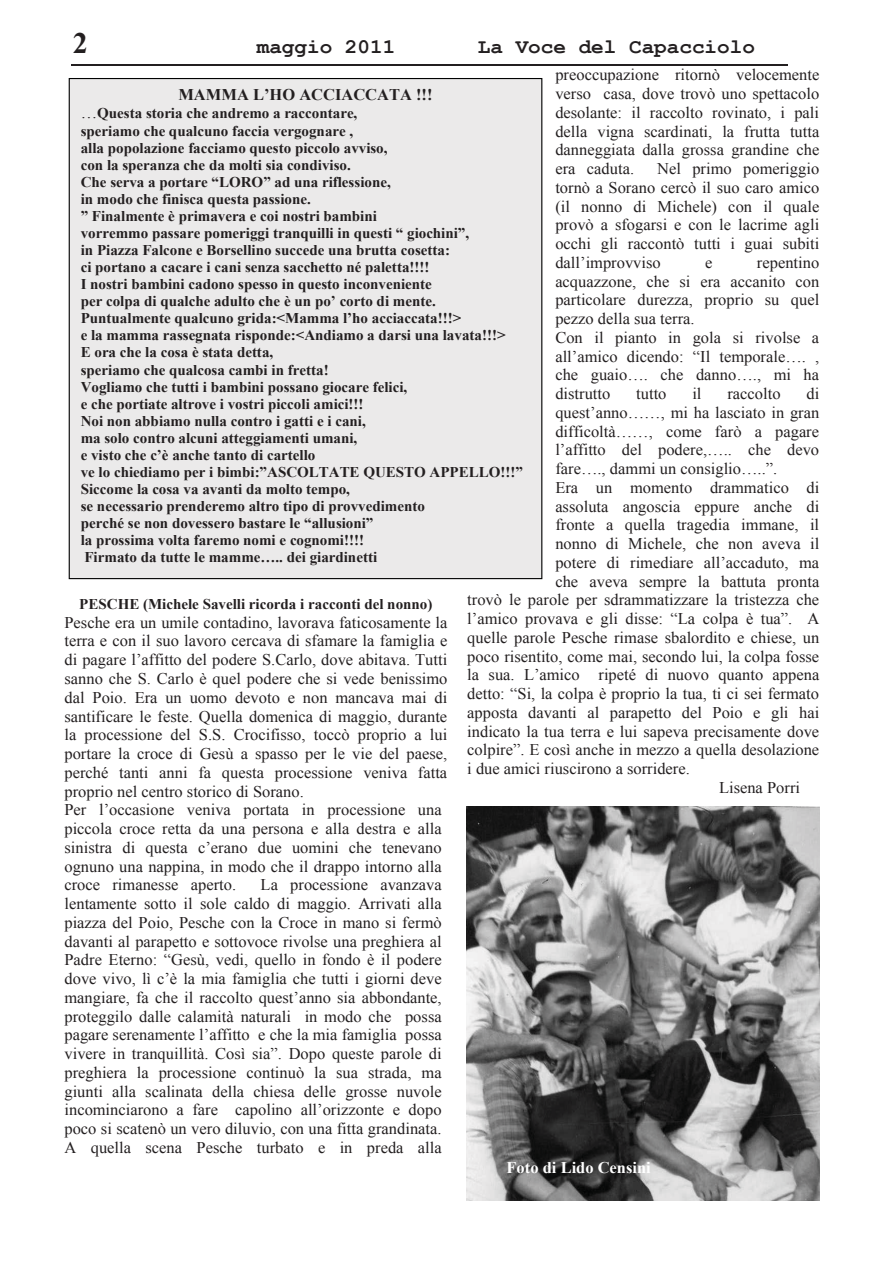
<style>
.page{position:relative;width:893px;height:1263px;background:#fff}
.page>*{position:absolute;margin:0;border:0;box-sizing:border-box;transform-origin:0 0}
.t1{font:700 29.7px "Times New Roman";color:#231f20}
.t2{font:700 20.7px "Courier New";color:#231f20}
.t3{font:16.35px/18.8px "Times New Roman";color:#231f20;text-align:justify}
.t4{font:700 16.35px "Times New Roman";color:#231f20}
.t5{font:700 16.35px "Times New Roman";color:#fff}
.t6{font:700 14.85px/17.1px "Times New Roman";color:#231f20}
.s1{font-weight:400;font-size:16.35px}
</style>
<div class="page">
<hr style="left:71px;top:64px;width:717px;height:1px;background:#231f20">
<div style="left:69px;top:79px;width:473px;height:500px;background:#ebeaea"></div>
<img style="left:466px;top:806px;width:353px;height:394px">
<h1 class="t1" style="left:73px;top:27px;width:16px">2</h1>
<p class="t2" style="left:257px;top:36px;width:140px">maggio 2011</p>
<p class="t2" style="left:478px;top:36px;width:279px">La Voce del Capacciolo</p>
<p class="t3" style="left:555px;top:65px;width:266px">preoccupazione ritornò velocemente verso casa, dove trovò uno spettacolo desolante: il raccolto rovinato, i pali della vigna scardinati, la frutta tutta danneggiata dalla grossa grandine che era caduta.</p>
<p class="t4" style="left:178px;top:85px;width:256px">MAMMA L’HO ACCIACCATA !!!</p>
<p class="t6" style="left:81px;top:105px;width:444px"><span class="s1">…</span>Questa storia che andremo a raccontare,<br>speriamo che qualcuno faccia vergognare ,<br>alla popolazione facciamo questo piccolo avviso,<br>con la speranza che da molti sia condiviso.<br>Che serva a portare “LORO” ad una riflessione,<br>in modo che finisca questa passione.<br>” Finalmente è primavera e coi nostri bambini<br>vorremmo passare pomeriggi tranquilli in questi “ giochini”,<br>in Piazza Falcone e Borsellino succede una brutta cosetta:<br>ci portano a cacare i cani senza sacchetto né paletta!!!!<br>I nostri bambini cadono spesso in questo inconveniente<br>per colpa di qualche adulto che è un po’ corto di mente.<br>Puntualmente qualcuno grida:&lt;Mamma l’ho acciaccata!!!&gt;<br>e la mamma rassegnata risponde:&lt;Andiamo a darsi una lavata!!!&gt;<br>E ora che la cosa è stata detta,<br>speriamo che qualcosa cambi in fretta!<br>Vogliamo che tutti i bambini possano giocare felici,<br>e che portiate altrove i vostri piccoli amici!!!<br>Noi non abbiamo nulla contro i gatti e i cani,<br>ma solo contro alcuni atteggiamenti umani,<br>e visto che c’è anche tanto di cartello<br>ve lo chiediamo per i bimbi:”ASCOLTATE QUESTO APPELLO!!!” Siccome la cosa va avanti da molto tempo,<br>se necessario prenderemo altro tipo di provvedimento<br>perché se non dovessero bastare le “allusioni”<br>la prossima volta faremo nomi e cognomi!!!!<br>Firmato da tutte le mamme….. dei giardinetti</p>
<p class="t3" style="left:555px;top:159px;width:266px;text-indent:102px">Nel primo pomeriggio tornò a Sorano cercò il suo caro amico (il nonno di Michele) con il quale provò a sfogarsi e con le lacrime agli occhi gli raccontò tutti i guai subiti dall’improvviso</p>
<p class="t3" style="left:555px;top:253px;width:266px;text-align:left;text-indent:202px">repentino acquazzone, che si era accanito con particolare durezza, proprio su quel pezzo della sua terra.<br>Con il pianto in gola si rivolse a all’amico dicendo: “Il temporale…. , che guaio…. che danno…., mi ha distrutto</p>
<p class="t3" style="left:705px;top:253px;width:9px">e</p>
<p class="t3" style="left:636px;top:384px;width:32px">tutto</p>
<p class="t3" style="left:692px;top:384px;width:11px">il</p>
<p class="t3" style="left:727px;top:384px;width:55px">raccolto</p>
<p class="t3" style="left:806px;top:384px;width:14px">di</p>
<p class="t3" style="left:555px;top:403px;width:265px">quest’anno……, mi ha lasciato in gran</p>
<p class="t3" style="left:555px;top:422px;width:265px">difficoltà……, come farò a pagare</p>
<p class="t3" style="left:555px;top:441px;width:265px">l’affitto del podere,….. che devo</p>
<p class="t3" style="left:555px;top:459px;width:223px">fare…., dammi un consiglio…..”.</p>
<p class="t3" style="left:555px;top:478px;width:266px">Era un momento drammatico di</p>
<p class="t3" style="left:555px;top:497px;width:265px">assoluta angoscia eppure anche di</p>
<p class="t3" style="left:555px;top:516px;width:265px">fronte a quella tragedia immane, il</p>
<p class="t3" style="left:555px;top:534px;width:265px">nonno di Michele, che non aveva il</p>
<p class="t3" style="left:555px;top:553px;width:265px">potere di rimediare all’accaduto, ma</p>
<p class="t3" style="left:555px;top:572px;width:266px">che aveva sempre la battuta pronta</p>
<p class="t3" style="left:467px;top:591px;width:353px">trovò le parole per sdrammatizzare la tristezza che</p>
<p class="t3" style="left:467px;top:609px;width:353px">l’amico provava e gli disse: “La colpa è tua”. A</p>
<p class="t3" style="left:467px;top:628px;width:353px">quelle parole Pesche rimase sbalordito e chiese, un</p>
<p class="t3" style="left:467px;top:647px;width:353px">poco risentito, come mai, secondo lui, la colpa fosse</p>
<p class="t3" style="left:467px;top:666px;width:353px">la sua. L’amico ripeté di nuovo quanto appena</p>
<p class="t3" style="left:467px;top:684px;width:353px">detto: “Si, la colpa è proprio la tua, ti ci sei fermato</p>
<p class="t3" style="left:467px;top:703px;width:353px">apposta davanti al parapetto del Poio e gli hai</p>
<p class="t3" style="left:467px;top:722px;width:353px">indicato la tua terra e lui sapeva precisamente dove</p>
<p class="t3" style="left:467px;top:741px;width:353px">colpire”. E così anche in mezzo a quella desolazione</p>
<p class="t3" style="left:467px;top:759px;width:224px">i due amici riuscirono a sorridere.</p>
<p class="t3" style="left:719px;top:778px;width:83px">Lisena Porri</p>
<p class="t6" style="left:79px;top:596px;width:354px">PESCHE (Michele Savelli ricorda i racconti del nonno)</p>
<p class="t3" style="left:64px;top:613px;width:384px;text-align:left">Pesche era un umile contadino, lavorava faticosamente la terra e con il suo lavoro cercava di sfamare la famiglia e di pagare l’affitto del podere S.Carlo, dove abitava. Tutti sanno che S. Carlo è quel podere che si vede benissimo dal Poio. Era un uomo devoto e non mancava mai di santificare le feste. Quella domenica di maggio, durante la processione del S.S. Crocifisso, toccò proprio a lui portare la croce di Gesù a spasso per le vie del paese, perché tanti anni fa questa processione veniva fatta proprio nel centro storico di Sorano.<br>Per l’occasione veniva portata in processione una piccola croce retta da una persona e alla destra e alla sinistra di questa c’erano due uomini che tenevano ognuno una nappina, in modo che il drappo intorno alla croce rimanesse aperto.</p>
<p class="t3" style="left:64px;top:875px;width:379px;text-indent:196px">La processione avanzava lentamente sotto il sole caldo di maggio. Arrivati alla piazza del Poio, Pesche con la Croce in mano si fermò davanti al parapetto e sottovoce rivolse una preghiera al Padre Eterno: “Gesù, vedi, quello in fondo è il podere dove vivo, lì c’è la mia famiglia che tutti i giorni deve mangiare, fa che il raccolto quest’anno sia abbondante, proteggilo dalle calamità naturali in modo che possa pagare serenamente l’affitto e che la mia famiglia possa vivere in tranquillità. Così sia”. Dopo queste parole di preghiera la processione continuò la sua strada, ma giunti alla scalinata della chiesa delle grosse nuvole incominciarono a fare capolino all’orizzonte e dopo poco si scatenò un vero diluvio, con una fitta grandinata.<br>A quella scena Pesche turbato e in preda alla</p>
<p class="t5" style="left:506px;top:1159px;width:146px">Foto di Lido Censini</p>
</div>
